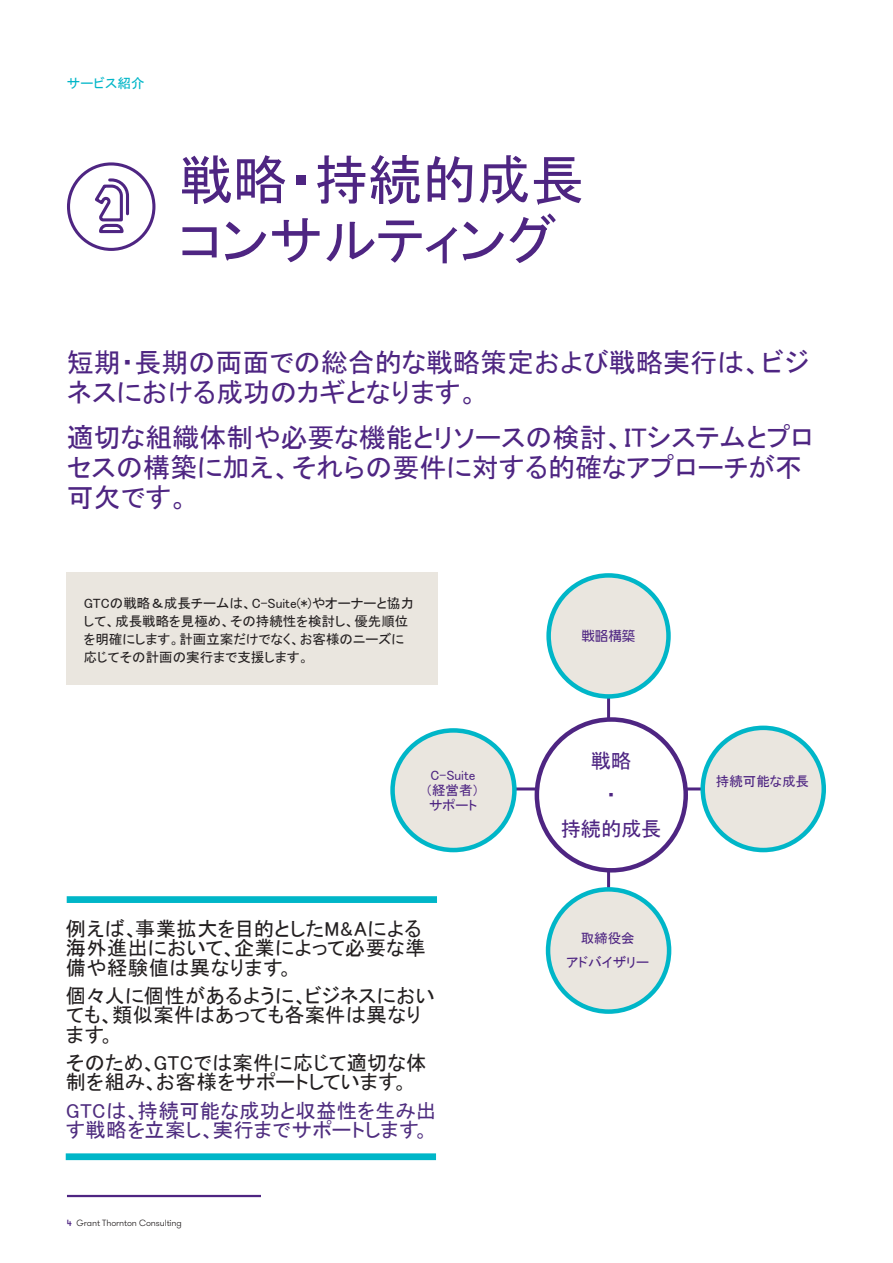
<style>
.page{position:relative;width:893px;height:1263px;background:#fff}
.page>*{position:absolute;margin:0;border:0;box-sizing:border-box;transform-origin:0 0}
._02_Headline_two_Bol{font:54px/60px "MS P Gothic";color:#4e2582}
._06_Opening_Paragrap{font:27px/30px "MS P Gothic";color:#4e2582}
.GT_Subhead_Light_-_1{font:20.25px/19.5px "MS P Gothic";letter-spacing:.01em;color:#231f20}
.GT_Subhead_Light_-_1-2{font:20.25px/19.5px "MS P Gothic";letter-spacing:.02em;color:#4f2d7f}
._04_Headline_four_Me{font:20.25px "MS P Gothic";letter-spacing:-.01em;color:#4e2582}
._11_Body_text{font:13.5px/18px "MS P Gothic";color:#231f20}
._21_Body_text{font:13.5px/15px "MS P Gothic";color:#4e2582}
.GT_Heading_3_Light{font:13.5px "MS P Gothic";letter-spacing:.01em;color:#00b6c8}
._21_Body_text-2{font:13.5px "VDL Logo G Regular";color:#4e2582}
.t1{font:300 9px "GT Walsheim Pro";letter-spacing:-.01em;color:#231f20}
.s1{font-weight:500;color:#4e2582}
</style>
<div class="page">
<hr style="left:67px;top:1195px;width:194px;height:2px;background:#4e2582">
<div style="left:67px;top:572px;width:371px;height:113px;background:#eae6df"></div>
<svg style="left:67px;top:162px;width:88px;height:89px"></svg>
<hr style="left:607px;top:681px;width:3px;height:261px;background:#4e2582">
<hr style="left:495px;top:787px;width:258px;height:3px;background:#4e2582">
<div style="left:549px;top:575px;width:119px;height:121px;background:#eae6df;border-radius:50%"></div>
<div style="left:546px;top:573px;width:125px;height:126px;border:4px solid #00b6c8;border-radius:50%"></div>
<div style="left:703px;top:728px;width:121px;height:122px;background:#eae6df;border-radius:50%"></div>
<div style="left:700px;top:726px;width:126px;height:126px;border:4px solid #00b6c8;border-radius:50%"></div>
<div style="left:393px;top:730px;width:121px;height:120px;background:#eae6df;border-radius:50%"></div>
<div style="left:390px;top:728px;width:127px;height:124px;border:4px solid #00b6c8;border-radius:50%"></div>
<div style="left:548px;top:889px;width:121px;height:122px;background:#eae6df;border-radius:50%"></div>
<div style="left:546px;top:887px;width:125px;height:127px;border:4px solid #00b6c8;border-radius:50%"></div>
<div style="left:537px;top:719px;width:149px;height:151px;background:#fff;border-radius:50%"></div>
<div style="left:535px;top:717px;width:153px;height:155px;border:4px solid #4e2582;border-radius:50%"></div>
<div style="left:67px;top:896px;width:370px;height:7px;background:#00b6c8"></div>
<div style="left:66px;top:1153px;width:370px;height:7px;background:#00b6c8"></div>
<p class="GT_Heading_3_Light" style="left:67px;top:76px;width:79px">サービス紹介</p>
<p class="_02_Headline_two_Bol" style="left:179px;top:150px;width:406px">戦略・持続的成長コンサルティング</p>
<p class="_06_Opening_Paragrap" style="left:67px;top:347px;width:744px">短期・長期の両面での総合的な戦略策定および戦略実行は、ビジネスにおける成功のカギとなります。</p>
<p class="_06_Opening_Paragrap" style="left:67px;top:422px;width:748px">適切な組織体制や必要な機能とリソースの検討、ITシステムとプロセスの構築に加え、それらの要件に対する的確なアプローチが不可欠です。</p>
<p class="_11_Body_text" style="left:84px;top:594px;width:332px">GTCの戦略＆成長チームは、C-Suite(*)やオーナーと協力して、成長戦略を見極め、その持続性を検討し、優先順位を明確にします。計画立案だけでなく、お客様のニーズに応じてその計画の実行まで支援します。</p>
<p class="_21_Body_text-2" style="left:581px;top:627px;width:55px">戦略構築</p>
<p class="_04_Headline_four_Me" style="left:591px;top:751px;width:42px">戦略</p>
<p class="_04_Headline_four_Me" style="left:606px;top:784px;width:12px">・</p>
<p class="_04_Headline_four_Me" style="left:561px;top:818px;width:102px">持続的成長</p>
<p class="_21_Body_text" style="left:431px;top:767px;width:46px">C-Suite</p>
<p class="_21_Body_text" style="left:716px;top:774px;width:95px">持続可能な成長</p>
<p class="_21_Body_text" style="left:425px;top:782px;width:56px">（経営者）サポート</p>
<p class="GT_Subhead_Light_-_1" style="left:66px;top:919px;width:361px">例えば、事業拡大を目的としたM&amp;Aによる海外進出において、企業によって必要な準備や経験値は異なります。</p>
<p class="GT_Subhead_Light_-_1" style="left:66px;top:986px;width:370px">個々人に個性があるように、ビジネスにおいても、類似案件はあっても各案件は異なります。</p>
<p class="GT_Subhead_Light_-_1" style="left:66px;top:1053px;width:362px">そのため、GTCでは案件に応じて適切な体制を組み、お客様をサポートしています。</p>
<p class="GT_Subhead_Light_-_1-2" style="left:66px;top:1100px;width:372px">GTCは、持続可能な成功と収益性を生み出す戦略を立案し、実行までサポートします。</p>
<p class="t1" style="left:67px;top:1217px;width:116px"><span class="s1">4</span> Grant Thornton Consulting</p>
<p class="_21_Body_text" style="left:581px;top:931px;width:55px">取締役会</p>
<p class="_21_Body_text" style="left:566px;top:954px;width:84px">アドバイザリー</p>
</div>
